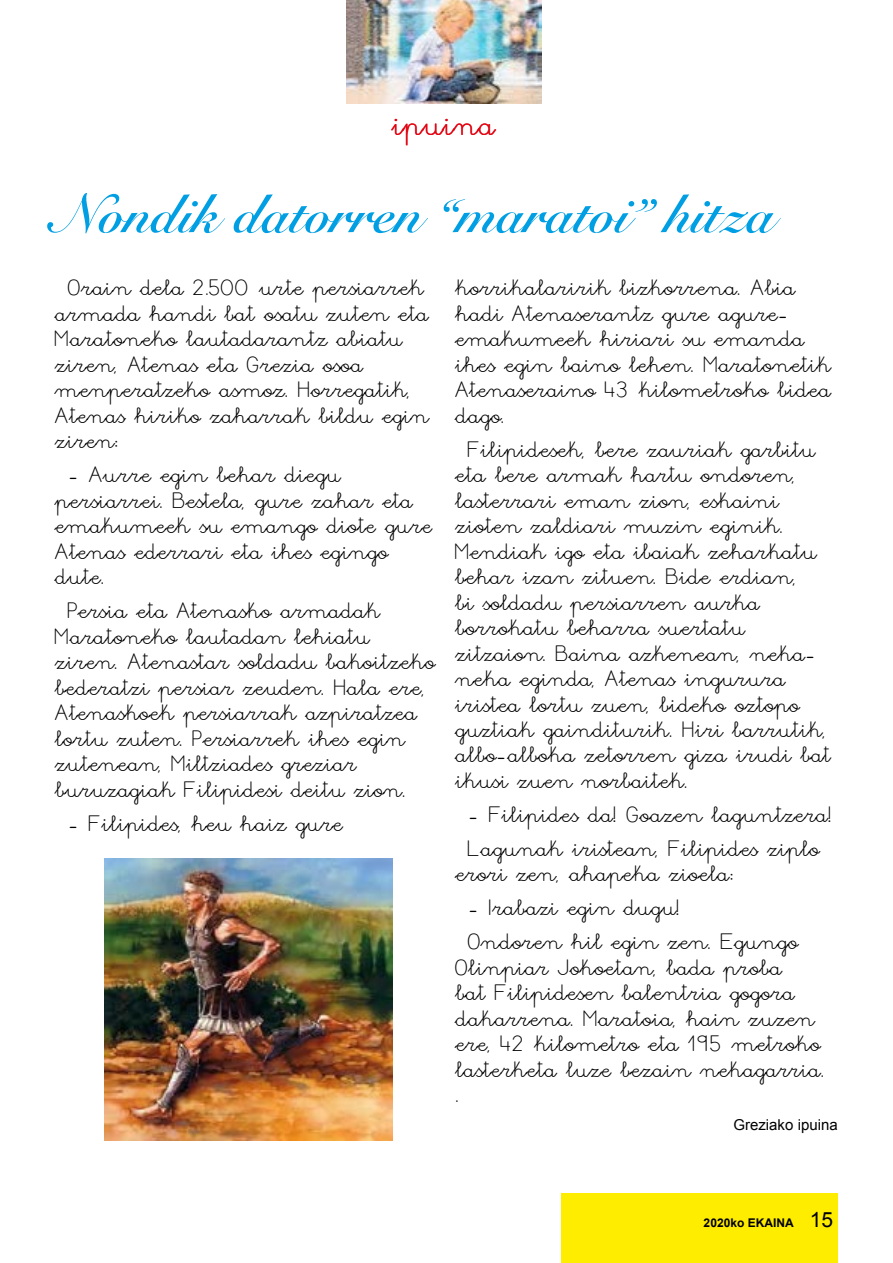
<style>
.page{position:relative;width:893px;height:1263px;background:#fff}
.page>*{position:absolute;margin:0;border:0;box-sizing:border-box;transform-origin:0 0}
.t1{font:700 54.3px "Snell Roundhand";color:#009fe3}
.t2{font:36.9px "Edelfontmed";color:#e30613}
.t3{font:27px/25.5px "Edelfontmed";color:#000}
.t4{font:15px "Arial";color:#000}
.t5{font:700 12px "Arial";color:#000}
.s1{font-weight:400;font-size:21px}
</style>
<div class="page">
<div style="left:561px;top:1193px;width:277px;height:70px;background:#ffed00"></div>
<img style="left:346px;top:0;width:196px;height:103px">
<img style="left:105px;top:859px;width:287px;height:282px">
<h2 class="t2" style="left:392px;top:109px;width:105px">ipuina</h2>
<h1 class="t1" style="left:55px;top:167px;width:721px">Nondik datorren “maratoi” hitza</h1>
<p class="t3" style="left:55px;top:277px;width:375px;text-indent:13px">Orain dela 2.500 urte persiarrek armada handi bat osatu zuten eta<br>Maratoneko lautadarantz abiatu ziren, Atenas eta Grezia osoa menperatzeko asmoz. Horregatik,<br>Atenas hiriko zaharrak bildu egin ziren:</p>
<p class="t3" style="left:55px;top:464px;width:378px;text-indent:13px">- Aurre egin behar diegu persiarrei. Bestela, gure zahar eta emakumeek su emango diote gure<br>Atenas ederrari eta ihes egingo dute.</p>
<p class="t3" style="left:55px;top:600px;width:381px;text-indent:13px">Persia eta Atenasko armadak Maratoneko lautadan lehiatu ziren. Atenastar soldadu bakoitzeko bederatzi persiar zeuden. Hala ere, Atenaskoek persiarrak azpiratzea lortu zuten. Persiarrek ihes egin zutenean, Miltziades greziar buruzagiak Filipidesi deitu zion.</p>
<p class="t3" style="left:68px;top:812px;width:276px">- Filipides, heu haiz gure</p>
<p class="t3" style="left:455px;top:277px;width:377px">korrikalaririk bizkorrena. Abia hadi Atenaserantz gure agure&shy;emakumeek hiriari su emanda ihes egin baino lehen. Maratonetik<br>Atenaseraino 43 kilometroko bidea dago.</p>
<p class="t3" style="left:455px;top:438px;width:377px;text-indent:13px">Filipidesek, bere zauriak garbitu eta bere armak hartu ondoren, lasterrari eman zion, eskaini zioten zaldiari muzin eginik.<br>Mendiak igo eta ibaiak zeharkatu behar izan zituen. Bide erdian,<br>bi soldadu persiarren aurka borrokatu beharra suertatu zitzaion. Baina azkenean, neka&shy;neka eginda, Atenas ingurura iristea lortu zuen, bideko oztopo guztiak gainditurik. Hiri barrutik, albo-alboka zetorren giza irudi bat ikusi zuen norbaitek.</p>
<p class="t3" style="left:468px;top:799px;width:366px;line-height:34px">- Filipides da! Goazen laguntzera!<br>Lagunak iristean, Filipides ziplo</p>
<p class="t3" style="left:455px;top:863px;width:282px">erori zen, ahapeka zioela:</p>
<p class="t3" style="left:468px;top:893px;width:331px;line-height:34px">- Irabazi egin dugu!<br>Ondoren hil egin zen. Egungo</p>
<p class="t3" style="left:455px;top:956px;width:371px">Olinpiar Jokoetan, bada proba<br>bat Filipidesen balentria gogora dakarrena. Maratoia, hain zuzen ere, 42 kilometro eta 195 metroko lasterketa luze bezain nekagarria. .</p>
<p class="t4" style="left:733px;top:1114px;width:106px">Greziako ipuina</p>
<p class="t5" style="left:704px;top:1215px;width:131px">2020ko EKAINA <span class="s1">15</span></p>
</div>
